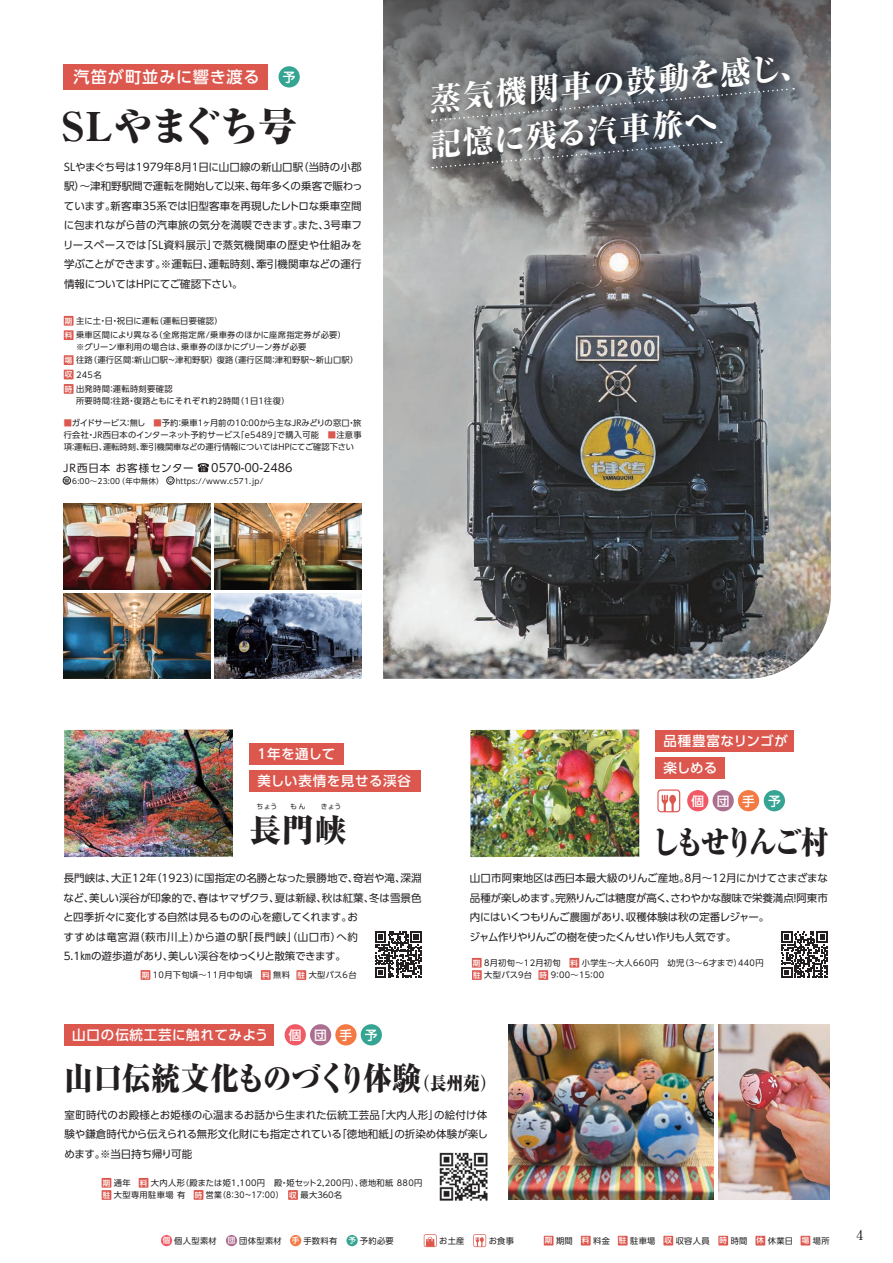
<style>
.page{position:relative;width:893px;height:1263px;background:#fff}
.page>*{position:absolute;margin:0;border:0;box-sizing:border-box;transform-origin:0 0}
.t1{font:800 expanded 39px "Ryumin Pr 6";letter-spacing:-.025em;color:#231f20}
.t2{font:800 expanded 31.5px "Ryumin Pr 6";letter-spacing:.005em;color:#231f20;scale:.91 1}
.t3{font:800 expanded 31.5px "Ryumin Pr 6";letter-spacing:-.085em;color:#231f20;scale:.87 1}
.t4{font:800 expanded 31.5px "Ryumin Pr 6";letter-spacing:-.04em;color:#231f20}
.t5{font:800 31.35px/46.3px "Ryumin Pr 6";color:#fff}
.t6{font:500 16.2px "UD Shin Go Pr 6";letter-spacing:.05em;color:#fff}
.t7{font:500 13.5px/27px "UD Shin Go Pr 6";letter-spacing:.04em;color:#fff}
.t8{font:700 13.5px "A1 Mincho Std";color:#231f20}
.t9{font:500 12.75px "UD Shin Go Pr 6";letter-spacing:.99em;color:#fff}
.t10{font:11.25px "UD Shin Go Pr 6";color:#231f20}
.t11{font:10.5px/19.5px "UD Shin Go Pr 6";letter-spacing:-.01em;color:#231f20;text-align:justify}
.t12{font:10.5px "UD Shin Go Pr 6";letter-spacing:.085em;color:#231f20}
.t13{font:8.25px/12px "UD Shin Go Pr 6";letter-spacing:.04em;color:#231f20}
.t14{font:7.5px "UD Shin Go Pr 6";letter-spacing:.03em;color:#231f20}
.t15{font:6.75px "UD Shin Go Pr 6";letter-spacing:.055em;color:#231f20}
.s1{font-weight:500;font-size:7.5px;color:#fff}
.s2{color:#dc584f}
.s3{font-size:18px}
</style>
<div class="page">
<img style="left:383px;top:299px;width:448px;height:380px">
<svg style="left:383px;top:0;width:448px;height:299px;background:#868789"></svg>
<img style="left:64px;top:729px;width:169px;height:128px">
<img style="left:470px;top:729px;width:169px;height:128px">
<img style="left:718px;top:1025px;width:111px;height:174px">
<img style="left:509px;top:1025px;width:205px;height:174px">
<img style="left:417px;top:38px;width:392px;height:143px">
<svg style="left:432px;top:87px;width:362px;height:35px;background:#63686e"></svg>
<svg style="left:432px;top:141px;width:290px;height:28px;background:#5c6065"></svg>
<div style="left:102px;top:1190px;width:9px;height:10px;background:#dc584f"></div>
<div style="left:102px;top:1178px;width:9px;height:10px;background:#dc584f"></div>
<div style="left:139px;top:1178px;width:9px;height:10px;background:#dc584f"></div>
<div style="left:194px;top:1190px;width:9px;height:10px;background:#dc584f"></div>
<div style="left:288px;top:1190px;width:10px;height:10px;background:#dc584f"></div>
<div style="left:141px;top:970px;width:9px;height:10px;background:#dc584f"></div>
<div style="left:261px;top:970px;width:10px;height:10px;background:#dc584f"></div>
<div style="left:296px;top:970px;width:10px;height:10px;background:#dc584f"></div>
<svg style="left:375px;top:931px;width:47px;height:47px"></svg>
<div style="left:64px;top:64px;width:204px;height:26px;background:#dc584f"></div>
<div style="left:279px;top:66px;width:21px;height:21px;background:#35a493;border-radius:50%"></div>
<svg style="left:198px;top:463px;width:11px;height:9px"></svg>
<div style="left:167px;top:477px;width:7px;height:7px;border:1px solid #231f20;border-radius:50%"></div>
<svg style="left:168px;top:479px;width:5px;height:4px"></svg>
<div style="left:63px;top:477px;width:8px;height:7px;border:1px solid #231f20;border-radius:50%"></div>
<div style="left:64px;top:1024px;width:210px;height:21px;background:#dc584f"></div>
<div style="left:285px;top:1024px;width:21px;height:21px;background:#f05a67;border-radius:50%"></div>
<div style="left:310px;top:1024px;width:21px;height:21px;background:#ac6f90;border-radius:50%"></div>
<div style="left:335px;top:1024px;width:22px;height:21px;background:#f47943;border-radius:50%"></div>
<div style="left:361px;top:1024px;width:21px;height:21px;background:#35a493;border-radius:50%"></div>
<div style="left:249px;top:743px;width:95px;height:22px;background:#dc584f"></div>
<div style="left:249px;top:770px;width:172px;height:22px;background:#dc584f"></div>
<div style="left:472px;top:958px;width:10px;height:10px;background:#dc584f"></div>
<div style="left:569px;top:958px;width:10px;height:10px;background:#dc584f"></div>
<div style="left:472px;top:970px;width:10px;height:10px;background:#dc584f"></div>
<div style="left:538px;top:970px;width:10px;height:10px;background:#dc584f"></div>
<div style="left:686px;top:789px;width:23px;height:23px;border:2px solid #fff;border-radius:50%"></div>
<div style="left:687px;top:790px;width:21px;height:21px;background:#f05a67;border-radius:50%"></div>
<div style="left:712px;top:789px;width:22px;height:23px;border:2px solid #fff;border-radius:50%"></div>
<div style="left:712px;top:790px;width:22px;height:21px;background:#ac6f90;border-radius:50%"></div>
<div style="left:737px;top:789px;width:23px;height:23px;border:2px solid #fff;border-radius:50%"></div>
<div style="left:738px;top:790px;width:21px;height:21px;background:#f47943;border-radius:50%"></div>
<div style="left:763px;top:789px;width:23px;height:23px;border:2px solid #fff;border-radius:50%"></div>
<div style="left:764px;top:790px;width:21px;height:21px;background:#35a493;border-radius:50%"></div>
<svg style="left:657px;top:789px;width:23px;height:23px"></svg>
<div style="left:655px;top:730px;width:139px;height:21px;background:#dc584f"></div>
<div style="left:655px;top:757px;width:69px;height:21px;background:#dc584f"></div>
<div style="left:64px;top:316px;width:10px;height:10px;background:#dc584f"></div>
<div style="left:64px;top:330px;width:10px;height:10px;background:#dc584f"></div>
<div style="left:64px;top:355px;width:10px;height:10px;background:#dc584f"></div>
<div style="left:64px;top:370px;width:10px;height:9px;background:#dc584f"></div>
<div style="left:64px;top:384px;width:10px;height:10px;background:#dc584f"></div>
<img style="left:215px;top:504px;width:147px;height:85px">
<img style="left:64px;top:504px;width:147px;height:85px">
<img style="left:215px;top:593px;width:147px;height:86px">
<img style="left:64px;top:593px;width:147px;height:86px">
<svg style="left:781px;top:931px;width:47px;height:47px"></svg>
<img style="left:439px;top:1152px;width:49px;height:49px">
<div style="left:544px;top:1236px;width:9px;height:9px;background:#dc584f"></div>
<div style="left:581px;top:1236px;width:10px;height:9px;background:#dc584f"></div>
<div style="left:618px;top:1236px;width:10px;height:9px;background:#dc584f"></div>
<div style="left:663px;top:1236px;width:10px;height:9px;background:#dc584f"></div>
<div style="left:718px;top:1236px;width:10px;height:9px;background:#dc584f"></div>
<div style="left:755px;top:1236px;width:10px;height:9px;background:#dc584f"></div>
<div style="left:801px;top:1236px;width:9px;height:9px;background:#dc584f"></div>
<div style="left:161px;top:1235px;width:11px;height:11px;background:#f05a67;border-radius:50%"></div>
<div style="left:226px;top:1235px;width:11px;height:11px;background:#ac6f90;border-radius:50%"></div>
<div style="left:290px;top:1235px;width:11px;height:11px;background:#f47943;border-radius:50%"></div>
<div style="left:346px;top:1235px;width:12px;height:11px;background:#35a493;border-radius:50%"></div>
<svg style="left:473px;top:1234px;width:13px;height:13px"></svg>
<svg style="left:424px;top:1234px;width:13px;height:13px"></svg>
<h3 class="t6" style="left:74px;top:64px;width:188px">汽笛が町並みに響き渡る</h3>
<p class="t9" style="left:283px;top:67px;width:14px">予</p>
<h1 class="t1" style="left:62px;top:95px;width:237px">SLやまぐち号</h1>
<p class="t11" style="left:62px;top:157px;width:302px">ＳＬやまぐち号は1979年8月1日に山口線の新山口駅（当時の小郡駅）～津和野駅間で運転を開始して以来、毎年多くの乗客で賑わっています。新客車35系では旧型客車を再現したレトロな乗車空間に包まれながら昔の汽車旅の気分を満喫できます。また、３号車フリースペースでは「ＳＬ資料展示」で蒸気機関車の歴史や仕組みを学ぶことができます。※運転日、運転時刻、牽引機関車などの運行情報についてはＨＰにてご確認下さい。</p>
<p class="t13" style="left:65px;top:313px;width:283px;line-height:14.4px"><span class="s1">期</span>主に土・日・祝日に運転（運転日要確認）<br><span class="s1">料</span>乗車区間により異なる（全席指定席/乗車券のほかに座席指定券が必要）</p>
<p class="t13" style="left:65px;top:340px;width:295px;line-height:12.9px;text-indent:11px">※グリーン車利用の場合は、乗車券のほかにグリーン券が必要<br><span class="s1">場</span>往路（運行区間：新山口駅~津和野駅）復路（運行区間：津和野駅~新山口駅）</p>
<p class="t13" style="left:65px;top:367px;width:109px;line-height:14.4px"><span class="s1">収</span> 245名<br><span class="s1">時</span>出発時間：運転時刻要確認</p>
<p class="t13" style="left:76px;top:395px;width:215px">所要時間：往路・復路ともにそれぞれ約2時間（1日1往復）</p>
<p class="t13" style="left:64px;top:417px;width:299px;text-align:justify"><span class="s2">■</span>ガイドサービス：無し　<span class="s2">■</span>予約：乗車1ヶ月前の10:00から主なJRみどりの窓口・旅行会社・JR西日本のインターネット予約サービス「e5489」で購入可能　<span class="s2">■</span>注意事項：運転日、運転時刻、牽引機関車などの運行情報についてはHPにてご確認下さい</p>
<p class="t12" style="left:63px;top:459px;width:132px">JR西日本 お客様センター</p>
<p class="t10" style="left:211px;top:458px;width:83px">0570-00-2486</p>
<p class="t14" style="left:64px;top:475px;width:201px"><sup>営</sup> 6:00～23:00（年中無休）　　https://www.c571.jp/</p>
<h3 class="t5" style="left:423px;top:75px;width:387px;rotate:-5deg">蒸気機関車の鼓動を感じ、記憶に残る汽車旅へ</h3>
<p class="t7" style="left:257px;top:740px;width:155px">1年を通して<br>美しい表情を見せる渓谷</p>
<h2 class="t4" style="left:249px;top:805px;width:99px">長門峡</h2>
<p class="t15" style="left:256px;top:801px;width:51px">ちょう　 もん</p>
<p class="t15" style="left:321px;top:801px;width:22px">きょう</p>
<p class="t11" style="left:63px;top:868px;width:360px;text-align:left">長門峡は、大正12年（1923）に国指定の名勝となった景勝地で、奇岩や滝、深淵など、美しい渓谷が印象的で、春はヤマザクラ、夏は新緑、秋は紅葉、冬は雪景色と四季折々に変化する自然は見るものの心を癒してくれます。お<br>すすめは竜宮淵（萩市川上）から道の駅「長門峡」（山口市）へ約<br>5.1㎞の遊歩道があり、美しい渓谷をゆっくりと散策できます。</p>
<p class="t13" style="left:142px;top:969px;width:216px"><span class="s1">期</span> 10月下旬頃～11月中旬頃 <span class="s1">料</span>無料 <span class="s1">駐</span>大型バス6台</p>
<p class="t7" style="left:663px;top:727px;width:126px">品種豊富なリンゴが楽しめる</p>
<p class="t9" style="left:691px;top:791px;width:91px">個団手予</p>
<h2 class="t3" style="left:651px;top:817px;width:206px">しもせりんご村</h2>
<p class="t11" style="left:470px;top:868px;width:360px;text-align:left">山口市阿東地区は西日本最大級のりんご産地。8月～12月にかけてさまざまな品種が楽しめます。完熟りんごは糖度が高く、さわやかな酸味で栄養満点！阿東市内にはいくつもりんご農園があり、収穫体験は秋の定番レジャー。<br>ジャム作りやりんごの樹を使ったくんせい作りも人気です。</p>
<p class="t13" style="left:473px;top:956px;width:292px"><span class="s1">期</span> 8月初旬～12月初旬 <span class="s1">料</span>小学生～大人660円　幼児（3～6才まで）440円<span class="s1">駐</span>大型バス9台 <span class="s1">時</span> 9：00～15：00</p>
<p class="t7" style="left:72px;top:1021px;width:198px">山口の伝統工芸に触れてみよう</p>
<h2 class="t2" style="left:65px;top:1053px;width:476px">山口伝統文化ものづくり体験<span class="s3">（長州苑）</span></h2>
<p class="t11" style="left:64px;top:1105px;width:425px">室町時代のお殿様とお姫様の心温まるお話から生まれた伝統工芸品「大内人形」の絵付け体験や鎌倉時代から伝えられる無形文化財にも指定されている「徳地和紙」の折染め体験が楽しめます。※当日持ち帰り可能</p>
<p class="t9" style="left:289px;top:1025px;width:90px">個団手予</p>
<p class="t13" style="left:195px;top:1176px;width:229px;text-indent:-92px"><span class="s1">期</span>通年 <span class="s1">料</span>大内人形（殿または姫1,100円　殿・姫セット2,200円）、徳地和紙 880円<span class="s1">時</span>営業（8：30~17：00） <span class="s1">収</span>最大３６０名</p>
<p class="t13" style="left:103px;top:1189px;width:84px"><span class="s1">駐</span>大型専用駐車場 有</p>
<p class="t13" style="left:163px;top:1234px;width:56px"><span class="s1">個</span>個人型素材</p>
<p class="t13" style="left:228px;top:1234px;width:111px"><span class="s1">団</span>団体型素材 <span class="s1">手</span>手数料有</p>
<p class="t13" style="left:348px;top:1234px;width:47px"><span class="s1">予</span>予約必要</p>
<p class="t13" style="left:439px;top:1234px;width:27px">お土産</p>
<p class="t13" style="left:489px;top:1234px;width:27px">お食事</p>
<p class="t13" style="left:545px;top:1234px;width:286px"><span class="s1">期</span>期間 <span class="s1">料</span>料金 <span class="s1">駐</span>駐車場 <span class="s1">収</span>収容人員 <span class="s1">時</span>時間 <span class="s1">休</span>休業日 <span class="s1">場</span>場所</p>
<p class="t8" style="left:856px;top:1224px;width:8px">4</p>
</div>
